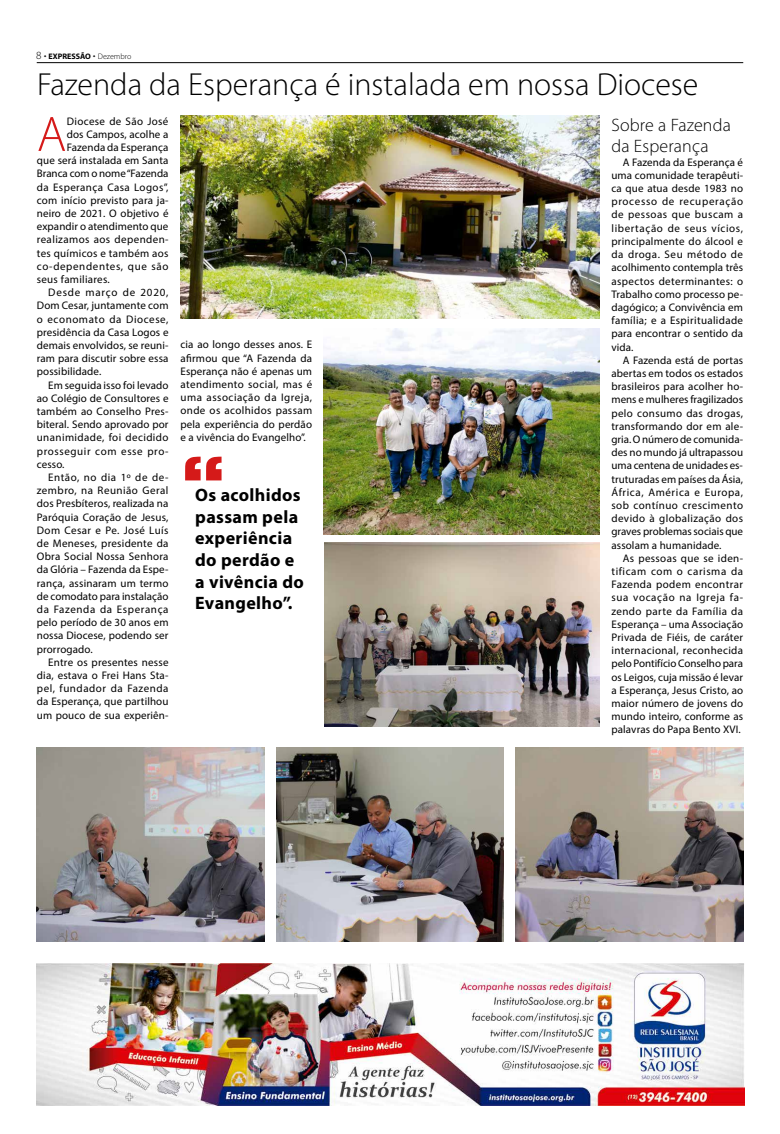
<style>
.page{position:relative;width:780px;height:1134px;background:#fff}
.page>*{position:absolute;margin:0;border:0;box-sizing:border-box;transform-origin:0 0}
.t1{font:800 63.5px "Rockwell";color:#d51a19}
.t2{font:300 50.2px "Myriad Pro";color:#d51a19}
.t3{font:300 32px "Myriad Pro";color:#000}
.t4{font:700 18px/21.6px "Myriad Pro";letter-spacing:.02em;color:#000}
.t5{font:300 18px/21.6px "Myriad Pro";letter-spacing:.01em;color:#000}
.t6{font:11px/13.2px "Myriad Pro";letter-spacing:.01em;color:#000;text-align:justify}
.t7{font:11px "Myriad Pro";letter-spacing:.035em;color:#000}
.t8{font:11px "Myriad Pro";letter-spacing:.055em;color:#000}
.t9{font:11px "Myriad Pro";letter-spacing:.05em;color:#000}
.t10{font:11px "Myriad Pro";letter-spacing:.045em;color:#000}
.t11{font:11px "Myriad Pro";letter-spacing:.07em;color:#000}
.t12{font:700 8px "Myriad Pro";color:#000}
.s1{font-weight:300;font-size:11px}
.s2{font-weight:300}
</style>
<div class="page">
<hr style="left:37px;top:62px;width:706px;height:1px;background:#000">
<img style="left:37px;top:963px;width:707px;height:142px">
<img style="left:324px;top:543px;width:275px;height:183px">
<img style="left:37px;top:748px;width:227px;height:193px">
<img style="left:180px;top:115px;width:419px;height:204px">
<img style="left:324px;top:328px;width:275px;height:207px">
<img style="left:276px;top:748px;width:227px;height:193px">
<img style="left:515px;top:748px;width:228px;height:193px">
<p class="t12" style="left:36px;top:51px;width:97px"><span class="s1">8</span> EXPRESSÃO <span class="s2">Dezembro</span></p>
<h3 class="t3" style="left:37px;top:65px;width:662px">Fazenda da Esperança é instalada em nossa Diocese</h3>
<h2 class="t2" style="left:37px;top:104px;width:31px">A</h2>
<p class="t7" style="left:67px;top:114px;width:103px">Diocese de São José</p>
<h3 class="t5" style="left:611px;top:114px;width:121px">Sobre a Fazenda da Esperança</h3>
<p class="t6" style="left:611px;top:155px;width:133px;text-indent:11px">A Fazenda da Esperança é uma comunidade terapêuti&shy;ca que atua desde 1983 no processo de recuperação de pessoas que buscam a libertação de seus vícios, principalmente do álcool e da droga. Seu método de acolhimento contempla três aspectos determinantes: o Trabalho como processo pe&shy;dagógico; a Convivência em família; e a Espiritualidade para encontrar o sentido da vida.</p>
<p class="t6" style="left:611px;top:353px;width:133px;text-indent:11px">A Fazenda está de portas abertas em todos os estados brasileiros para acolher ho&shy;mens e mulheres fragilizados pelo consumo das drogas, transformando dor em ale&shy;gria. O número de comunida&shy;des no mundo já ultrapassou uma centena de unidades es&shy;truturadas em países da Ásia, África, América e Europa, sob contínuo crescimento devido à globalização dos graves problemas sociais que assolam a humanidade.</p>
<p class="t6" style="left:611px;top:551px;width:133px;text-indent:11px">As pessoas que se iden&shy;tificam com o carisma da Fazenda podem encontrar sua vocação na Igreja fa&shy;zendo parte da Família da Esperança – uma Associação Privada de Fiéis, de caráter internacional, reconhecida pelo Pontifício Conselho para os Leigos, cuja missão é levar a Esperança, Jesus Cristo, ao maior número de jovens do mundo inteiro, conforme as palavras do Papa Bento XVI.</p>
<p class="t6" style="left:67px;top:127px;width:103px">dos Campos, acolhe a</p>
<p class="t6" style="left:67px;top:140px;width:103px">Fazenda da Esperança</p>
<p class="t6" style="left:37px;top:154px;width:133px">que será instalada em Santa</p>
<p class="t6" style="left:37px;top:167px;width:133px">Branca com o nome “Fazenda</p>
<p class="t7" style="left:37px;top:180px;width:133px">da Esperança Casa Logos”,</p>
<p class="t6" style="left:37px;top:193px;width:133px">com início previsto para ja-</p>
<p class="t6" style="left:37px;top:206px;width:133px">neiro de 2021. O objetivo é</p>
<p class="t6" style="left:37px;top:220px;width:133px">expandir o atendimento que</p>
<p class="t7" style="left:37px;top:233px;width:133px">realizamos aos dependen-</p>
<p class="t6" style="left:37px;top:246px;width:133px">tes químicos e também aos</p>
<p class="t8" style="left:37px;top:259px;width:133px">co-dependentes, que são</p>
<p class="t6" style="left:37px;top:272px;width:74px">seus familiares.</p>
<p class="t11" style="left:48px;top:286px;width:122px">Desde março de 2020,</p>
<p class="t6" style="left:37px;top:299px;width:133px">Dom Cesar, juntamente com</p>
<p class="t9" style="left:37px;top:312px;width:133px">o economato da Diocese,</p>
<p class="t6" style="left:37px;top:325px;width:133px">presidência da Casa Logos e</p>
<p class="t6" style="left:37px;top:338px;width:133px">demais envolvidos, se reuni-</p>
<p class="t6" style="left:37px;top:352px;width:133px">ram para discutir sobre essa</p>
<p class="t6" style="left:37px;top:365px;width:66px">possibilidade.</p>
<p class="t6" style="left:48px;top:378px;width:122px">Em seguida isso foi levado</p>
<p class="t6" style="left:37px;top:391px;width:133px">ao Colégio de Consultores e</p>
<p class="t6" style="left:37px;top:404px;width:133px">também ao Conselho Pres-</p>
<p class="t6" style="left:37px;top:418px;width:133px">biteral. Sendo aprovado por</p>
<p class="t7" style="left:37px;top:431px;width:133px">unanimidade, foi decidido</p>
<p class="t8" style="left:37px;top:444px;width:133px">prosseguir com esse pro-</p>
<p class="t6" style="left:37px;top:457px;width:29px">cesso.</p>
<p class="t10" style="left:48px;top:470px;width:122px">Então, no dia 1º de de-</p>
<p class="t10" style="left:37px;top:484px;width:133px">zembro, na Reunião Geral</p>
<p class="t6" style="left:37px;top:497px;width:133px">dos Presbíteros, realizada na</p>
<p class="t6" style="left:37px;top:510px;width:133px">Paróquia Coração de Jesus,</p>
<p class="t7" style="left:37px;top:523px;width:133px">Dom Cesar e Pe. José Luís</p>
<p class="t6" style="left:37px;top:536px;width:133px">de Meneses, presidente da</p>
<p class="t6" style="left:37px;top:550px;width:133px">Obra Social Nossa Senhora</p>
<p class="t6" style="left:37px;top:563px;width:133px">da Glória – Fazenda da Espe-</p>
<p class="t6" style="left:37px;top:576px;width:133px">rança, assinaram um termo</p>
<p class="t6" style="left:37px;top:589px;width:133px">de comodato para instalação</p>
<p class="t8" style="left:37px;top:602px;width:133px">da Fazenda da Esperança</p>
<p class="t6" style="left:37px;top:616px;width:133px">pelo período de 30 anos em</p>
<p class="t6" style="left:37px;top:629px;width:133px">nossa Diocese, podendo ser</p>
<p class="t6" style="left:37px;top:642px;width:57px">prorrogado.</p>
<p class="t6" style="left:48px;top:655px;width:122px">Entre os presentes nesse</p>
<p class="t6" style="left:37px;top:668px;width:133px">dia, estava o Frei Hans Sta-</p>
<p class="t9" style="left:37px;top:682px;width:133px">pel, fundador da Fazenda</p>
<p class="t6" style="left:37px;top:695px;width:133px">da Esperança, que partilhou</p>
<p class="t6" style="left:37px;top:708px;width:133px">um pouco de sua experiên-</p>
<p class="t6" style="left:180px;top:338px;width:133px">cia ao longo desses anos. E afirmou que “A Fazenda da Esperança não é apenas um atendimento social, mas é uma associação da Igreja, onde os acolhidos passam pela experiência do perdão e a vivência do Evangelho”.</p>
<h1 class="t1" style="left:180px;top:442px;width:47px">“</h1>
<h3 class="t4" style="left:195px;top:484px;width:110px">Os acolhidos passam pela experiência do perdão e a vivência do<br>Evangelho”.</h3>
</div>
